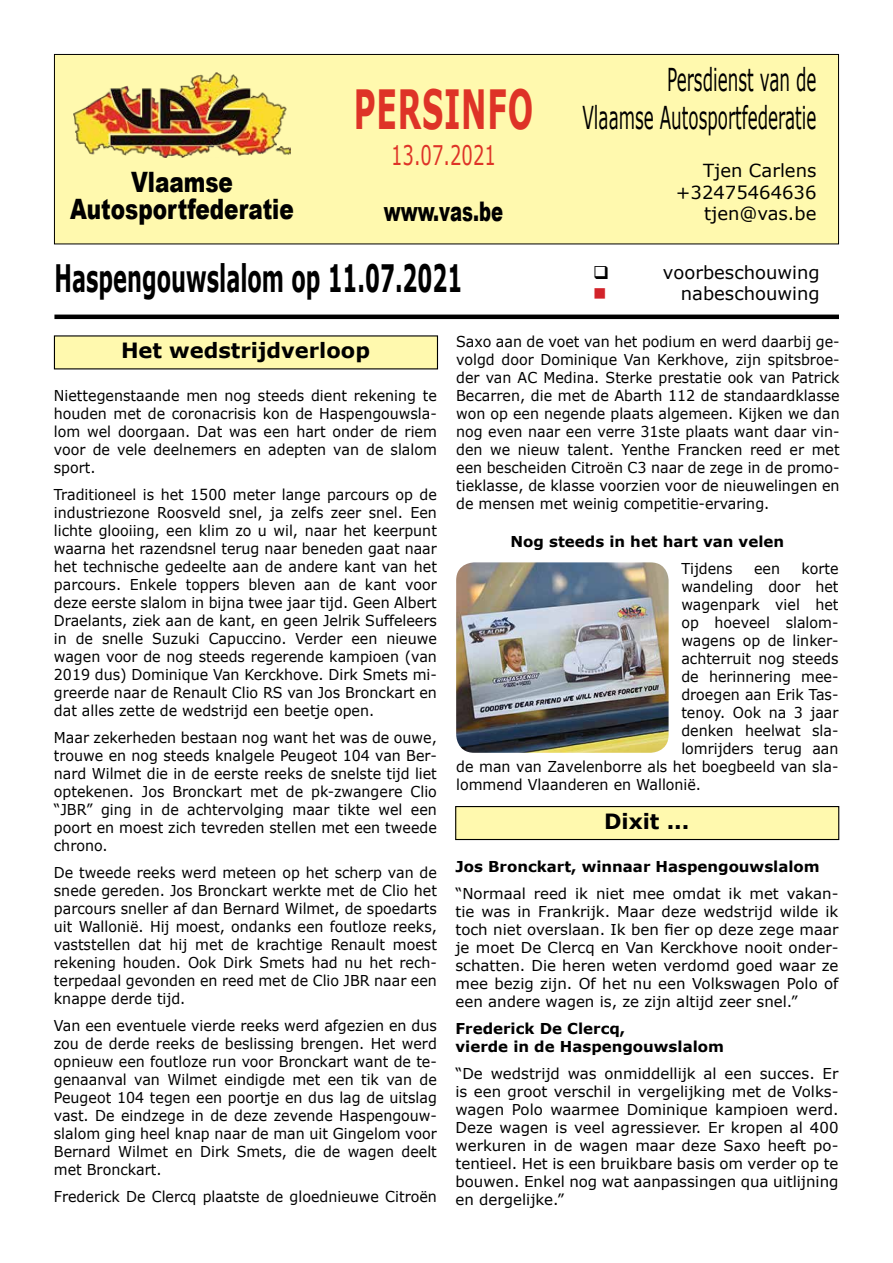
<style>
.page{position:relative;width:893px;height:1263px;background:#fff}
.page>*{position:absolute;margin:0;border:0;box-sizing:border-box;transform-origin:0 0}
.t1{font:700 54px "Verdana";letter-spacing:.025em;color:#de3327;scale:.56 1}
.t2{font:700 37.8px "Verdana";color:#000;scale:.56 1}
.t3{font:31.5px/37.8px "Verdana";color:#000;text-align:right;scale:.53 1}
.t4{font:900 28.05px/27px "Arial";color:#000;text-align:center;scale:.77 1}
.t5{font:900 27px "Arial";color:#000;scale:.67 1}
.t6{font:27px "Verdana";color:#de3327;scale:.67 1}
.t7{font:700 21px "Verdana";color:#000}
.t8{font:18px/21.6px "Verdana";color:#000;text-align:right}
.t9{font:18px "Wingdings";color:#d2232a}
.t10{font:15px/18px "Verdana";color:#000;text-align:justify;scale:.95 1}
.t11{font:15px/18px "Verdana";color:#000;text-align:justify}
.t12{font:700 15px/18px "Verdana";color:#000}
</style>
<div class="page">
<div style="left:54px;top:336px;width:383px;height:33px;background:#fff9ae"></div>
<div style="left:54px;top:54px;width:784px;height:190px;background:#fff9ae"></div>
<div style="left:54px;top:54px;width:785px;height:190px;border:1px solid #000"></div>
<img style="left:73px;top:73px;width:218px;height:85px">
<hr style="left:54px;top:315px;width:785px;height:4px;background:#000">
<div style="left:456px;top:806px;width:383px;height:33px;background:#fff9ae"></div>
<div style="left:455px;top:806px;width:384px;height:34px;border:1px solid #000"></div>
<img style="left:456px;top:562px;width:213px;height:191px">
<h3 class="t4" style="left:70px;top:168px;width:292px">Vlaamse<br>Autosportfederatie</h3>
<h1 class="t1" style="left:354px;top:75px;width:322px">PERSINFO</h1>
<h3 class="t6" style="left:391px;top:136px;width:158px">13.07.2021</h3>
<h3 class="t5" style="left:384px;top:192px;width:180px">www.vas.be</h3>
<h3 class="t3" style="left:582px;top:61px;width:443px">Persdienst van de<br>Vlaamse Autosportfederatie</h3>
<p class="t8" style="left:676px;top:160px;width:142px">Tjen Carlens +32475464636 tjen@vas.be</p>
<h2 class="t2" style="left:54px;top:255px;width:730px">Haspengouwslalom op 11.07.2021</h2>
<p class="t8" style="left:663px;top:261px;width:158px">voorbeschouwing</p>
<p class="t9" style="left:593px;top:284px;width:15px">■</p>
<p class="t8" style="left:681px;top:283px;width:140px">nabeschouwing</p>
<h3 class="t7" style="left:121px;top:337px;width:250px">Het wedstrijdverloop</h3>
<p class="t10" style="left:54px;top:386px;width:405px">Niettegenstaande men nog steeds dient rekening te houden met de coronacrisis kon de Haspengouwsla&shy;lom wel doorgaan. Dat was een hart onder de riem voor de vele deelnemers en adepten van de slalom sport.</p>
<p class="t10" style="left:54px;top:485px;width:405px">Traditioneel is het 1500 meter lange parcours op de industriezone Roosveld snel, ja zelfs zeer snel. Een lichte glooiing, een klim zo u wil, naar het keerpunt waarna het razendsnel terug naar beneden gaat naar het technische gedeelte aan de andere kant van het parcours. Enkele toppers bleven aan de kant voor deze eerste slalom in bijna twee jaar tijd. Geen Albert Draelants, ziek aan de kant, en geen Jelrik Suffeleers in de snelle Suzuki Capuccino. Verder een nieuwe wagen voor de nog steeds regerende kampioen (van 2019 dus) Dominique Van Kerckhove. Dirk Smets mi&shy;greerde naar de Renault Clio RS van Jos Bronckart en dat alles zette de wedstrijd een beetje open.</p>
<p class="t10" style="left:54px;top:728px;width:405px">Maar zekerheden bestaan nog want het was de ouwe, trouwe en nog steeds knalgele Peugeot 104 van Ber&shy;nard Wilmet die in de eerste reeks de snelste tijd liet optekenen. Jos Bronckart met de pk-zwangere Clio “JBR” ging in de achtervolging maar tikte wel een poort en moest zich tevreden stellen met een tweede chrono.</p>
<p class="t10" style="left:54px;top:863px;width:405px">De tweede reeks werd meteen op het scherp van de snede gereden. Jos Bronckart werkte met de Clio het parcours sneller af dan Bernard Wilmet, de spoedarts uit Wallonië. Hij moest, ondanks een foutloze reeks, vaststellen dat hij met de krachtige Renault moest rekening houden. Ook Dirk Smets had nu het rech&shy;terpedaal gevonden en reed met de Clio JBR naar een knappe derde tijd.</p>
<p class="t10" style="left:54px;top:1016px;width:405px">Van een eventuele vierde reeks werd afgezien en dus zou de derde reeks de beslissing brengen. Het werd opnieuw een foutloze run voor Bronckart want de te&shy;genaanval van Wilmet eindigde met een tik van de Peugeot 104 tegen een poortje en dus lag de uitslag vast. De eindzege in de deze zevende Haspengouw&shy;slalom ging heel knap naar de man uit Gingelom voor Bernard Wilmet en Dirk Smets, die de wagen deelt met Bronckart.</p>
<p class="t10" style="left:54px;top:1187px;width:405px">Frederick De Clercq plaatste de gloednieuwe Citroën</p>
<p class="t10" style="left:456px;top:332px;width:405px">Saxo aan de voet van het podium en werd daarbij ge&shy;volgd door Dominique Van Kerkhove, zijn spitsbroe&shy;der van AC Medina. Sterke prestatie ook van Patrick Becarren, die met de Abarth 112 de standaardklasse won op een negende plaats algemeen. Kijken we dan nog even naar een verre 31ste plaats want daar vin&shy;den we nieuw talent. Yenthe Francken reed er met een bescheiden Citroën C3 naar de zege in de promo&shy;tieklasse, de klasse voorzien voor de nieuwelingen en de mensen met weinig competitie-ervaring.</p>
<p class="t12" style="left:511px;top:532px;width:275px">Nog steeds in het hart van velen</p>
<p class="t10" style="left:681px;top:559px;width:56px">Tijdens</p>
<p class="t10" style="left:754px;top:559px;width:29px">een</p>
<p class="t10" style="left:801px;top:559px;width:41px">korte</p>
<p class="t10" style="left:681px;top:577px;width:167px">wandeling door het</p>
<p class="t10" style="left:681px;top:595px;width:167px">wagenpark viel het</p>
<p class="t10" style="left:681px;top:613px;width:167px">op hoeveel slalom-</p>
<p class="t10" style="left:681px;top:631px;width:167px">wagens op de linker-</p>
<p class="t10" style="left:681px;top:649px;width:167px">achterruit nog steeds</p>
<p class="t10" style="left:681px;top:667px;width:167px">de herinnering mee-</p>
<p class="t10" style="left:681px;top:685px;width:167px">droegen aan Erik Tas-</p>
<p class="t10" style="left:681px;top:703px;width:167px">tenoy. Ook na 3 jaar</p>
<p class="t10" style="left:681px;top:721px;width:167px">denken heelwat sla-</p>
<p class="t10" style="left:681px;top:739px;width:167px">lomrijders terug aan</p>
<p class="t10" style="left:456px;top:757px;width:404px">de man van Zavelenborre als het boegbeeld van sla-</p>
<p class="t10" style="left:456px;top:775px;width:259px">lommend Vlaanderen en Wallonië.</p>
<h3 class="t7" style="left:604px;top:808px;width:87px">Dixit ...</h3>
<p class="t12" style="left:455px;top:857px;width:366px">Jos Bronckart, winnaar Haspengouwslalom</p>
<p class="t11" style="left:455px;top:884px;width:385px">“Normaal reed ik niet mee omdat ik met vakan&shy;tie was in Frankrijk. Maar deze wedstrijd wilde ik toch niet overslaan. Ik ben fier op deze zege maar je moet De Clercq en Van Kerckhove nooit onder&shy;schatten. Die heren weten verdomd goed waar ze mee bezig zijn. Of het nu een Volkswagen Polo of een andere wagen is, ze zijn altijd zeer snel.”</p>
<p class="t12" style="left:455px;top:1019px;width:270px">Frederick De Clercq,<br>vierde in de Haspengouwslalom</p>
<p class="t11" style="left:455px;top:1064px;width:385px">“De wedstrijd was onmiddellijk al een succes. Er is een groot verschil in vergelijking met de Volks&shy;wagen Polo waarmee Dominique kampioen werd.<br>Deze wagen is veel agressiever. Er kropen al 400 werkuren in de wagen maar deze Saxo heeft po&shy;tentieel. Het is een bruikbare basis om verder op te bouwen. Enkel nog wat aanpassingen qua uitlijning en dergelijke.”</p>
</div>
